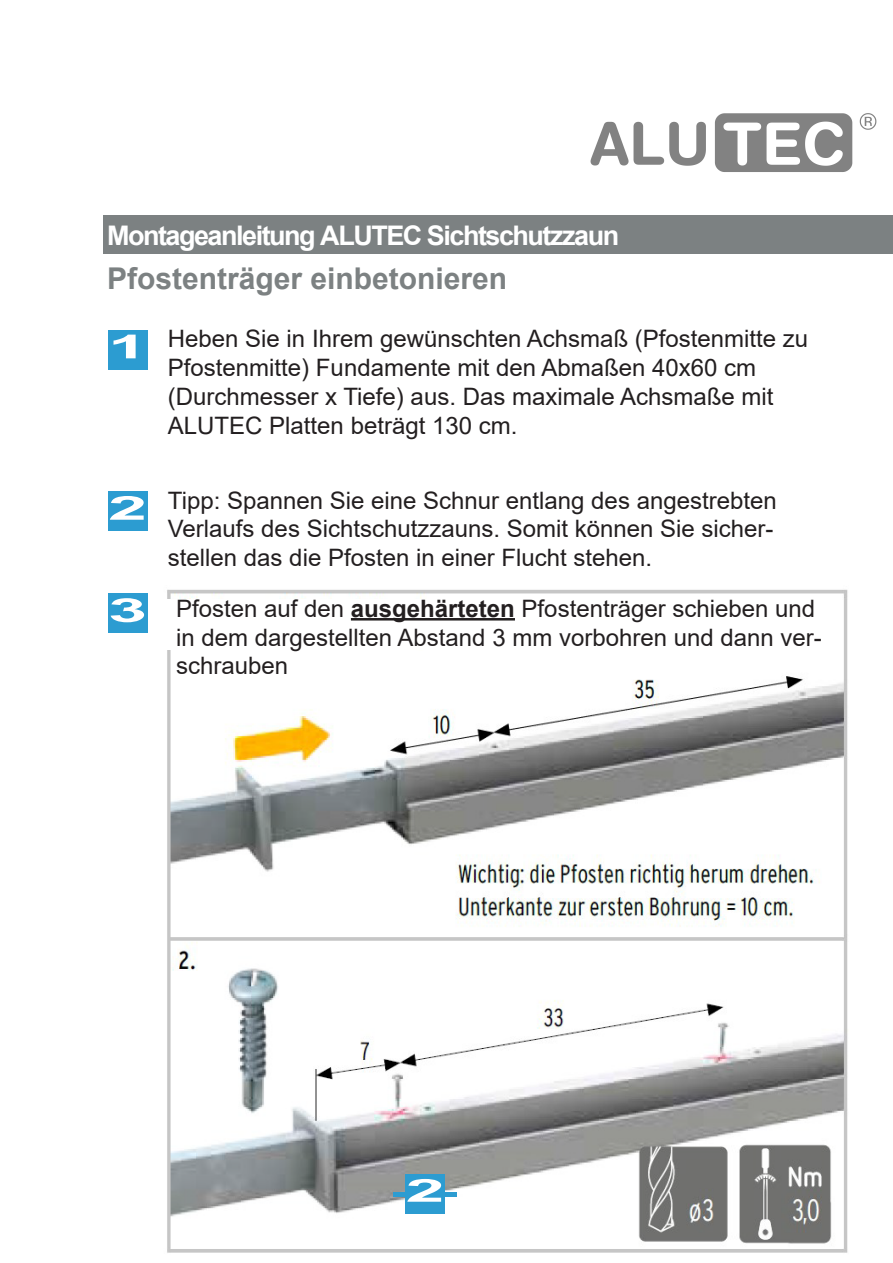
<style>
.page{position:relative;width:893px;height:1263px;background:#fff}
.page>*{position:absolute;margin:0;border:0;box-sizing:border-box;transform-origin:0 0}
.t1{font:700 33px "Arial";color:#fff;scale:2.13 1}
.t2{font:700 31.65px "Arial";color:#fff;scale:2.22 1}
.t3{font:700 30px "Arial";color:#7c8182}
.t4{font:700 27px "Arial";letter-spacing:-.055em;color:#fff}
.t5{font:24px/28.8px "Arial";color:#231f20}
.s1{font-weight:700}
</style>
<div class="page">
<img style="left:167px;top:589px;width:681px;height:664px">
<img style="left:574px;top:113px;width:319px;height:103px">
<hr style="left:393px;top:1192px;width:64px;height:4px;background:#2c9cd1">
<div style="left:103px;top:216px;width:790px;height:38px;background:#7c8182"></div>
<div style="left:108px;top:330px;width:39px;height:39px;background:#2c9cd1"></div>
<div style="left:108px;top:491px;width:39px;height:39px;background:#2c9cd1"></div>
<div style="left:108px;top:594px;width:39px;height:39px;background:#2c9cd1"></div>
<div style="left:406px;top:1174px;width:39px;height:39px;background:#2c9cd1"></div>
<div style="left:157px;top:599px;width:300px;height:51px;background:#fff"></div>
<hr style="left:351px;top:618px;width:164px;height:2px;background:#231f20">
<p class="t4" style="left:107px;top:216px;width:514px">Montageanleitung ALUTEC Sichtschutzzaun</p>
<p class="t3" style="left:107px;top:257px;width:402px">Pfostenträger einbetonieren</p>
<h1 class="t1" style="left:108px;top:323px;width:20px">1</h1>
<p class="t5" style="left:168px;top:324px;width:642px">Heben Sie in Ihrem gewünschten Achsmaß (Pfostenmitte zu Pfostenmitte) Fundamente mit den Abmaßen 40x60 cm (Durchmesser x Tiefe) aus. Das maximale Achsmaße mit ALUTEC Platten beträgt 130 cm.</p>
<h1 class="t1" style="left:108px;top:485px;width:20px">2</h1>
<p class="t5" style="left:168px;top:486px;width:610px">Tipp: Spannen Sie eine Schnur entlang des angestrebten<br>Verlaufs des Sichtschutzzauns. Somit können Sie sicher&shy;stellen das die Pfosten in einer Flucht stehen.</p>
<h1 class="t1" style="left:108px;top:587px;width:20px">3</h1>
<p class="t5" style="left:176px;top:594px;width:647px">Pfosten auf den <span class="s1">ausgehärteten</span> Pfostenträger schieben und in dem dargestellten Abstand 3 mm vorbohren und dann ver&shy;schrauben</p>
<h2 class="t2" style="left:406px;top:1168px;width:19px">2</h2>
</div>
